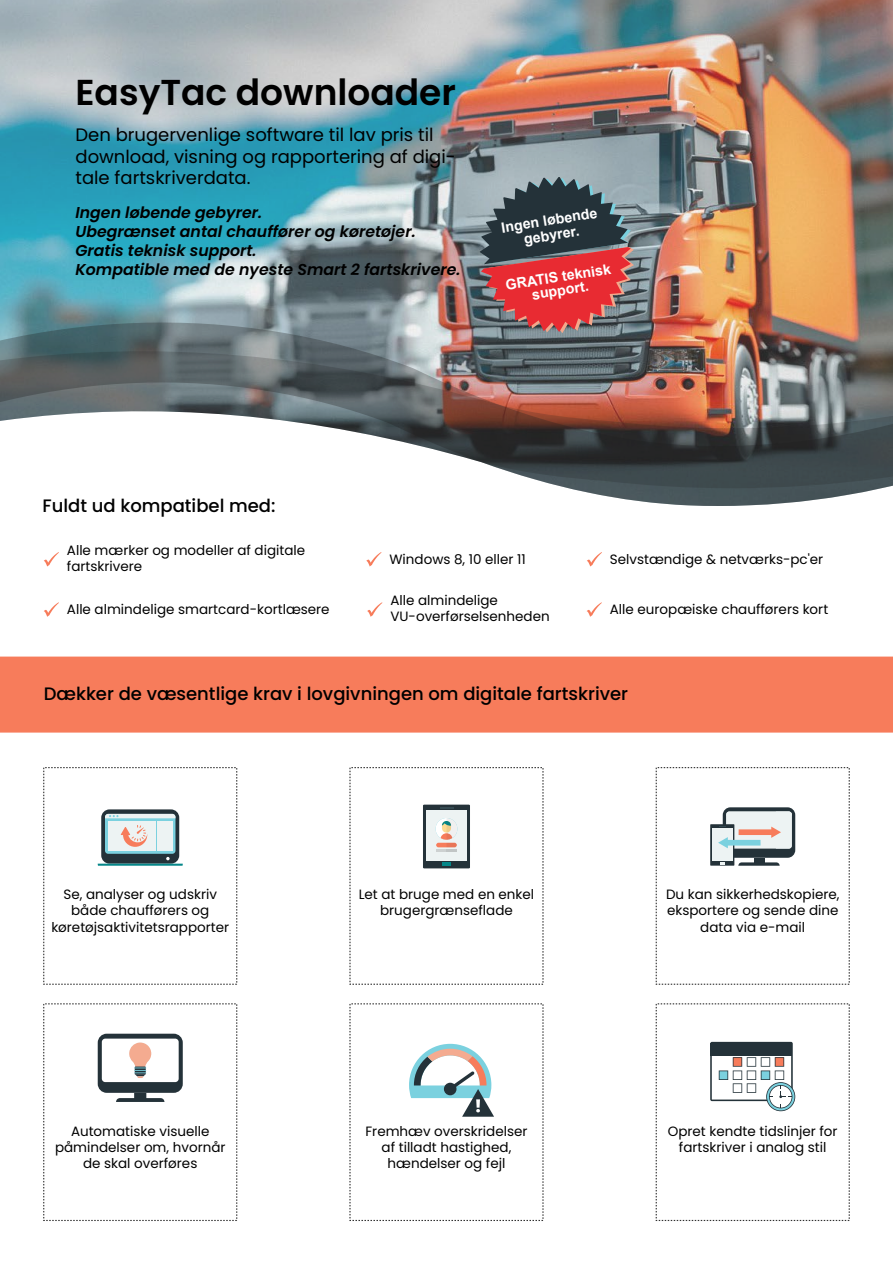
<style>
.page{position:relative;width:893px;height:1263px;background:#fff}
.page>*{position:absolute;margin:0;border:0;box-sizing:border-box;transform-origin:0 0}
.t1{font:600 36px "Poppins";color:#000}
.t2{font:18px/21.6px "Poppins";color:#000}
.t3{font:500 18px "Poppins";color:#000}
.t4{font:italic 600 15.75px/18.9px "Poppins";color:#000}
.t5{font:700 14.25px/15px "Arial";color:#fff;text-align:center}
.t6{font:13.5px/16.2px "Poppins";color:#000;text-align:center}
</style>
<div class="page">
<div style="left:0;top:657px;width:893px;height:75px;background:#f77c5b"></div>
<img style="left:0;top:0;width:893px;height:322px">
<img style="left:0;top:322px;width:893px;height:184px">
<svg style="left:0;top:351px;width:893px;height:137px"></svg>
<div style="left:101px;top:809px;width:78px;height:55px;background:#243239;border-radius:8px"></div>
<svg style="left:105px;top:814px;width:70px;height:40px"></svg>
<svg style="left:98px;top:857px;width:85px;height:9px"></svg>
<svg style="left:105px;top:814px;width:70px;height:4px"></svg>
<div style="left:158px;top:821px;width:15px;height:8px;background:#edf3f3"></div>
<div style="left:158px;top:830px;width:15px;height:21px;background:#edf3f3"></div>
<div style="left:108px;top:821px;width:47px;height:30px;background:#edf3f3"></div>
<svg style="left:121px;top:825px;width:26px;height:22px"></svg>
<div style="left:423px;top:805px;width:47px;height:63px;background:#243239"></div>
<div style="left:426px;top:810px;width:41px;height:50px;background:#edf3f3"></div>
<svg style="left:442px;top:863px;width:9px;height:3px"></svg>
<svg style="left:440px;top:807px;width:13px;height:1px"></svg>
<div style="left:436px;top:818px;width:21px;height:22px;background:#fff;border-radius:50%"></div>
<hr style="left:436px;top:849px;width:21px;height:2px;background:#cdd1d1">
<svg style="left:436px;top:843px;width:21px;height:4px"></svg>
<svg style="left:440px;top:818px;width:17px;height:33px"></svg>
<div style="left:656px;top:767px;width:194px;height:218px;border:1px dashed #323232"></div>
<hr style="left:754px;top:858px;width:10px;height:4px;background:#243239">
<svg style="left:738px;top:862px;width:42px;height:4px"></svg>
<div style="left:723px;top:807px;width:72px;height:51px;background:#243239;border-radius:8px"></div>
<svg style="left:710px;top:824px;width:24px;height:42px"></svg>
<div style="left:712px;top:828px;width:21px;height:32px;background:#edf3f3"></div>
<svg style="left:718px;top:811px;width:74px;height:37px;background:#d9dbda"></svg>
<svg style="left:116px;top:1093px;width:48px;height:9px"></svg>
<div style="left:98px;top:1034px;width:85px;height:59px;background:#243239;border-radius:9px"></div>
<div style="left:102px;top:1038px;width:77px;height:44px;background:#fff;border-radius:3px"></div>
<svg style="left:129px;top:1042px;width:22px;height:36px"></svg>
<svg style="left:409px;top:1044px;width:85px;height:73px"></svg>
<svg style="left:710px;top:1042px;width:85px;height:69px"></svg>
<svg style="left:44px;top:552px;width:15px;height:14px"></svg>
<svg style="left:366px;top:552px;width:15px;height:14px"></svg>
<svg style="left:587px;top:552px;width:15px;height:14px"></svg>
<svg style="left:44px;top:602px;width:15px;height:15px"></svg>
<svg style="left:367px;top:602px;width:15px;height:15px"></svg>
<svg style="left:587px;top:602px;width:15px;height:15px"></svg>
<svg style="left:480px;top:177px;width:154px;height:156px;background:#855157"></svg>
<h1 class="t1" style="left:76px;top:71px;width:382px">EasyTac downloader</h1>
<h2 class="t2" style="left:76px;top:124px;width:382px">Den brugervenlige software til lav pris til download, visning og rapportering af digi&shy;tale fartskriverdata.</h2>
<p class="t4" style="left:76px;top:203px;width:387px">Ingen løbende gebyrer.<br>Ubegrænset antal chauffører og køretøjer.<br>Gratis teknisk support.<br>Kompatible med de nyeste Smart 2 fartskrivere.</p>
<p class="t5" style="left:500px;top:220px;width:99px;rotate:-9deg">Ingen løbende gebyrer.</p>
<p class="t5" style="left:505px;top:279px;width:108px;line-height:13.6px;rotate:-9deg">GRATIS teknisk support.</p>
<h2 class="t3" style="left:43px;top:495px;width:235px">Fuldt ud kompatibel med:</h2>
<p class="t6" style="left:67px;top:542px;width:240px;text-align:left">Alle mærker og modeller af digitale fartskrivere</p>
<p class="t6" style="left:389px;top:551px;width:138px">Windows 8, 10 eller 11</p>
<p class="t6" style="left:610px;top:551px;width:215px">Selvstændige &amp; netværks-pc'er</p>
<p class="t6" style="left:67px;top:602px;width:264px">Alle almindelige smartcard-kortlæsere</p>
<p class="t6" style="left:390px;top:592px;width:161px;text-align:left">Alle almindelige<br>VU-overførselsenheden</p>
<p class="t6" style="left:610px;top:601px;width:220px">Alle europæiske chaufførers kort</p>
<h2 class="t3" style="left:44px;top:683px;width:586px">Dækker de væsentlige krav i lovgivningen om digitale fartskriver</h2>
<p class="t6" style="left:51px;top:886px;width:179px">Se, analyser og udskriv både chaufførers og køretøjsaktivitetsrapporter</p>
<p class="t6" style="left:359px;top:886px;width:177px">Let at bruge med en enkel brugergrænseflade</p>
<p class="t6" style="left:666px;top:886px;width:175px">Du kan sikkerhedskopiere, eksportere og sende dine data via e-mail</p>
<p class="t6" style="left:55px;top:1123px;width:172px">Automatiske visuelle påmindelser om, hvornår de skal overføres</p>
<p class="t6" style="left:668px;top:1123px;width:171px">Opret kendte tidslinjer for fartskriver i analog stil</p>
<p class="t6" style="left:365px;top:1123px;width:163px">Fremhæv overskridelser af tilladt hastighed, hændelser og fejl</p>
</div>
